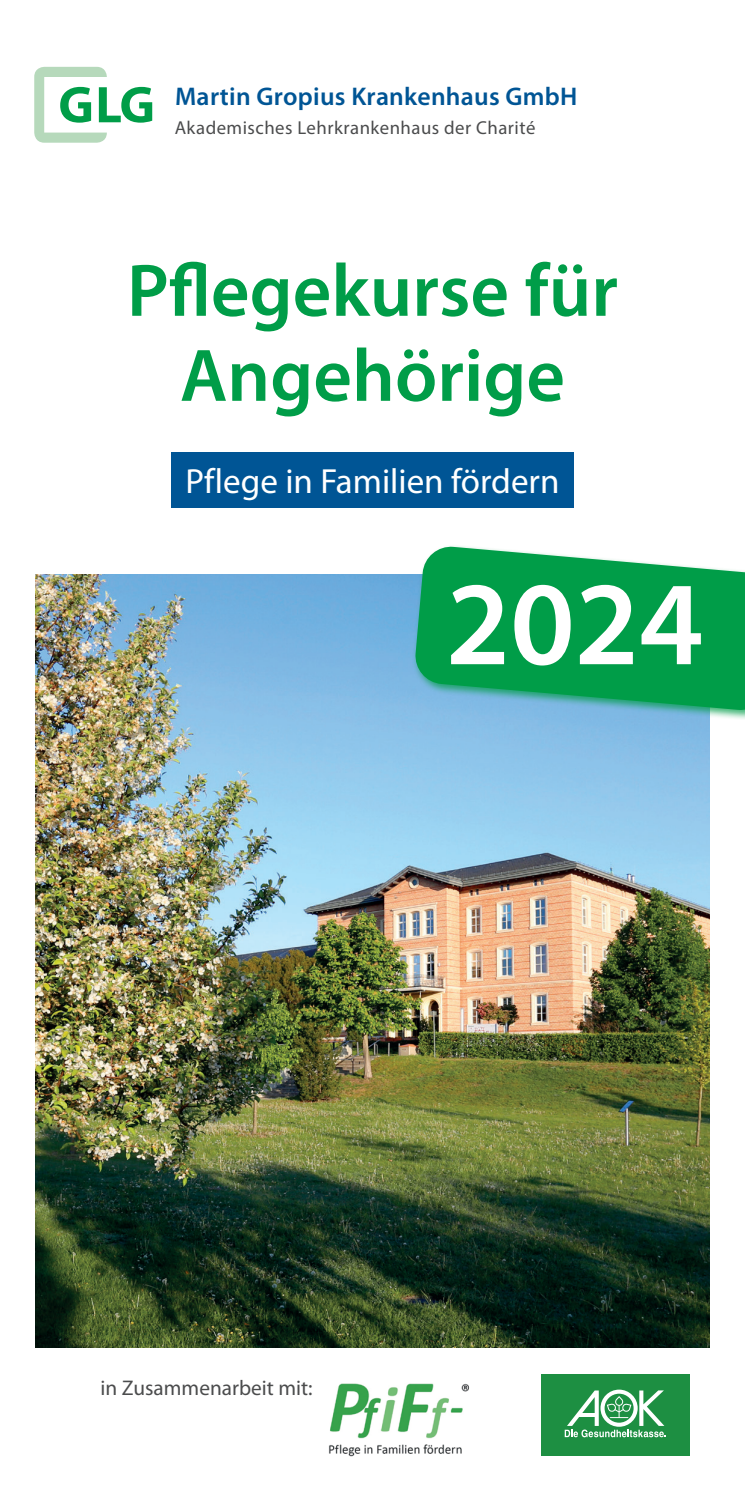
<style>
.page{position:relative;width:745px;height:1489px;background:#fff}
.page>*{position:absolute;margin:0;border:0;box-sizing:border-box;transform-origin:0 0}
.t1{font:600 120px "Myriad Pro";color:#fff}
.t2{font:600 75px/85px "Myriad Pro";color:#009d48;text-align:center}
.t3{font:35px "Myriad Pro";color:#fff}
.t4{font:600 25.5px "Myriad Pro";letter-spacing:.01em;color:#005595}
.t5{font:21.25px "Myriad Pro";color:#4b4c4d}
.t6{font:18.75px "Myriad Pro";letter-spacing:.025em;color:#4b4c4d}
</style>
<div class="page">
<img style="left:35px;top:574px;width:674px;height:772px">
<div style="left:412px;top:543px;width:332px;height:177px;background:#009d48;opacity:.75"></div>
<svg style="left:414px;top:545px;width:330px;height:166px;background:#20a764"></svg>
<img style="left:329px;top:1383px;width:140px;height:74px">
<div style="left:541px;top:1374px;width:148px;height:81px;background:#1d8f42"></div>
<svg style="left:564px;top:1389px;width:101px;height:48px"></svg>
<div style="left:171px;top:452px;width:402px;height:56px;background:#005595"></div>
<svg style="left:34px;top:67px;width:118px;height:76px"></svg>
<h3 class="t4" style="left:175px;top:80px;width:403px">Martin Gropius Krankenhaus GmbH</h3>
<p class="t6" style="left:174px;top:116px;width:362px">Akademisches Lehrkrankenhaus der Charité</p>
<h2 class="t2" style="left:127px;top:246px;width:492px">Pflegekurse für<br>Angehörige</h2>
<h3 class="t3" style="left:185px;top:459px;width:375px">Pflege in Familien fördern</h3>
<h1 class="t1" style="left:445px;top:547px;width:259px">2024</h1>
<p class="t5" style="left:100px;top:1374px;width:213px">in Zusammenarbeit mit:</p>
</div>
